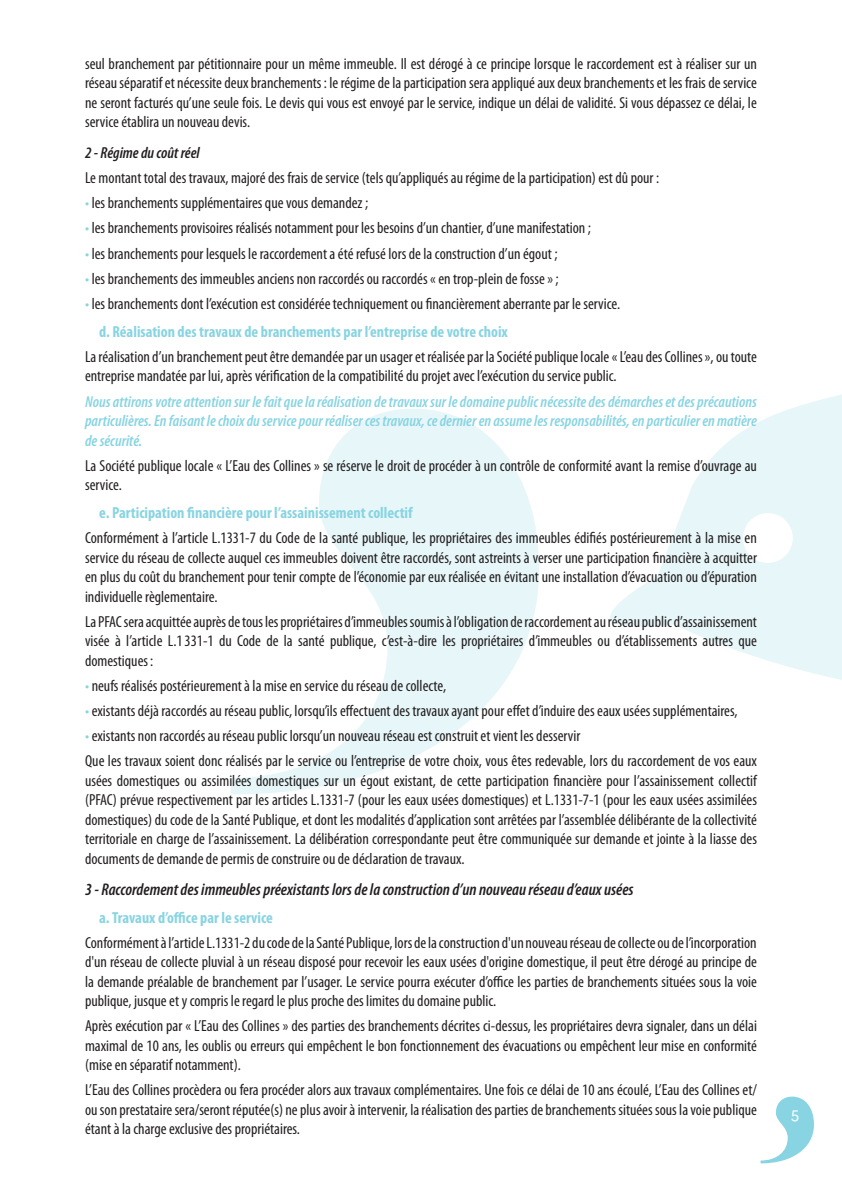
<style>
.page{position:relative;width:842px;height:1191px;background:#fff}
.page>*{position:absolute;margin:0;border:0;box-sizing:border-box;transform-origin:0 0}
.t1{font:italic 600 condensed 17px "Myriad Pro";color:#231f20}
.t2{font:condensed 16px/19.4px "Myriad Pro";color:#231f20;text-align:justify}
.t3{font:italic 600 condensed 16px/19.4px "Myriad Pro";color:#88d4e2;text-align:justify}
.t4{font:700 condensed 16px "Myriad Pro";color:#88d4e2}
.t5{font:italic 600 condensed 16px "Myriad Pro";color:#231f20}
.t6{font:16px "Fengardo Neue";color:#fff}
.s1{color:#88d4e2}
</style>
<div class="page">
<svg style="left:761px;top:1096px;width:53px;height:67px"></svg>
<svg style="left:231px;top:409px;width:308px;height:385px"></svg>
<svg style="left:610px;top:394px;width:232px;height:286px;fill:#e7f6f9"></svg>
<p class="t2" style="left:85px;top:54px;width:673px">seul branchement par pétitionnaire pour un même immeuble. Il est dérogé à ce principe lorsque le raccordement est à réaliser sur un réseau séparatif et nécessite deux branchements : le régime de la participation sera appliqué aux deux branchements et les frais de service ne seront facturés qu’une seule fois. Le devis qui vous est envoyé par le service, indique un délai de validité. Si vous dépassez ce délai, le service établira un nouveau devis.</p>
<p class="t5" style="left:85px;top:143px;width:116px">2 - Régime du coût réel</p>
<p class="t2" style="left:85px;top:168px;width:576px">Le montant total des travaux, majoré des frais de service (tels qu’appliqués au régime de la participation) est dû pour :</p>
<p class="t2" style="left:85px;top:193px;width:285px"><span class="s1">•</span> les branchements supplémentaires que vous demandez ;</p>
<p class="t2" style="left:85px;top:218px;width:507px"><span class="s1">•</span> les branchements provisoires réalisés notamment pour les besoins d’un chantier, d’une manifestation ;</p>
<p class="t2" style="left:85px;top:243px;width:474px"><span class="s1">•</span> les branchements pour lesquels le raccordement a été refusé lors de la construction d’un égout ;</p>
<p class="t2" style="left:85px;top:268px;width:475px"><span class="s1">•</span> les branchements des immeubles anciens non raccordés ou raccordés « en trop-plein de fosse » ;</p>
<p class="t2" style="left:85px;top:294px;width:537px"><span class="s1">•</span> les branchements dont l’exécution est considérée techniquement ou financièrement aberrante par le service.</p>
<p class="t4" style="left:99px;top:321px;width:410px">d. Réalisation des travaux de branchements par l’entreprise de votre choix</p>
<p class="t2" style="left:85px;top:347px;width:673px">La réalisation d’un branchement peut être demandée par un usager et réalisée par la Société publique locale « L’eau des Collines », ou toute entreprise mandatée par lui, après vérification de la compatibilité du projet avec l’exécution du service public.</p>
<p class="t3" style="left:85px;top:391px;width:673px">Nous attirons votre attention sur le fait que la réalisation de travaux sur le domaine public nécessite des démarches et des précautions particulières. En faisant le choix du service pour réaliser ces travaux, ce dernier en assume les responsabilités, en particulier en matière de sécurité.</p>
<p class="t2" style="left:85px;top:455px;width:673px">La Société publique locale « L’Eau des Collines » se réserve le droit de procéder à un contrôle de conformité avant la remise d’ouvrage au service.</p>
<p class="t4" style="left:99px;top:503px;width:315px">e. Participation financière pour l’assainissement collectif</p>
<p class="t2" style="left:85px;top:528px;width:673px">Conformément à l’article L.1331-7 du Code de la santé publique, les propriétaires des immeubles édifiés postérieurement à la mise en service du réseau de collecte auquel ces immeubles doivent être raccordés, sont astreints à verser une participation financière à acquitter en plus du coût du branchement pour tenir compte de l’économie par eux réalisée en évitant une installation d’évacuation ou d’épuration individuelle règlementaire.</p>
<p class="t2" style="left:85px;top:611px;width:673px">La PFAC sera acquittée auprès de tous les propriétaires d’immeubles soumis à l’obligation de raccordement au réseau public d’assainissement visée à l’article L.1331-1 du Code de la santé publique, c’est-à-dire les propriétaires d’immeubles ou d’établissements autres que domestiques:</p>
<p class="t2" style="left:85px;top:675px;width:363px"><span class="s1">•</span> neufs réalisés postérieurement à la mise en service du réseau de collecte,</p>
<p class="t2" style="left:85px;top:701px;width:654px"><span class="s1">•</span> existants déjà raccordés au réseau public, lorsqu’ils effectuent des travaux ayant pour effet d’induire des eaux usées supplémentaires,</p>
<p class="t2" style="left:85px;top:726px;width:497px"><span class="s1">•</span> existants non raccordés au réseau public lorsqu’un nouveau réseau est construit et vient les desservir</p>
<p class="t2" style="left:85px;top:751px;width:673px">Que les travaux soient donc réalisés par le service ou l’entreprise de votre choix, vous êtes redevable, lors du raccordement de vos eaux usées domestiques ou assimilées domestiques sur un égout existant, de cette participation financière pour l’assainissement collectif (PFAC) prévue respectivement par les articles L.1331-7 (pour les eaux usées domestiques) et L.1331-7-1 (pour les eaux usées assimilées domestiques) du code de la Santé Publique, et dont les modalités d’application sont arrêtées par l’assemblée délibérante de la collectivité territoriale en charge de l’assainissement. La délibération correspondante peut être communiquée sur demande et jointe à la liasse des documents de demande de permis de construire ou de déclaration de travaux.</p>
<p class="t1" style="left:85px;top:878px;width:550px">3 - Raccordement des immeubles préexistants lors de la construction d’un nouveau réseau d’eaux usées</p>
<p class="t4" style="left:99px;top:907px;width:175px">a. Travaux d’office par le service</p>
<p class="t2" style="left:85px;top:932px;width:673px">Conformément à l’article L.1331-2 du code de la Santé Publique, lors de la construction d'un nouveau réseau de collecte ou de l’incorporation d'un réseau de collecte pluvial à un réseau disposé pour recevoir les eaux usées d'origine domestique, il peut être dérogé au principe de la demande préalable de branchement par l’usager. Le service pourra exécuter d’office les parties de branchements situées sous la voie publique, jusque et y compris le regard le plus proche des limites du domaine public.</p>
<p class="t2" style="left:85px;top:1016px;width:673px">Après exécution par « L’Eau des Collines » des parties des branchements décrites ci-dessus, les propriétaires devra signaler, dans un délai maximal de 10 ans, les oublis ou erreurs qui empêchent le bon fonctionnement des évacuations ou empêchent leur mise en conformité (mise en séparatif notamment).</p>
<p class="t2" style="left:85px;top:1080px;width:673px">L’Eau des Collines procèdera ou fera procéder alors aux travaux complémentaires. Une fois ce délai de 10 ans écoulé, L’Eau des Collines et/ ou son prestataire sera/seront réputée(s) ne plus avoir à intervenir, la réalisation des parties de branchements situées sous la voie publique étant à la charge exclusive des propriétaires.</p>
<p class="t6" style="left:791px;top:1104px;width:10px">5</p>
</div>
